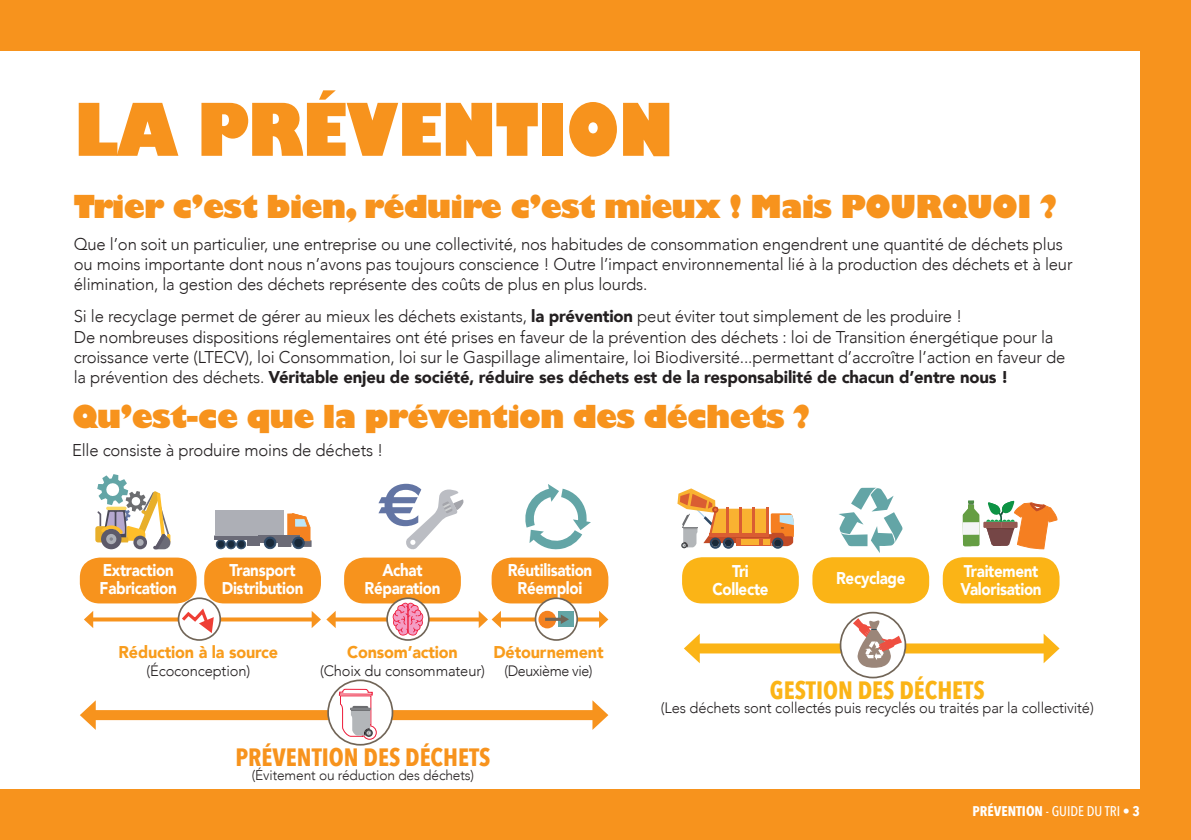
<style>
.page{position:relative;width:1191px;height:840px;background:#fff}
.page>*{position:absolute;margin:0;border:0;box-sizing:border-box;transform-origin:0 0}
.t1{font:700 71.8px "Euro Sans";color:#6375a4}
.t2{font:800 71px "Gill Sans";letter-spacing:-.02em;color:#f7931d;scale:.88 1}
.t3{font:700 61.8px "Euro Sans";color:#6375a4}
.t4{font:700 60.8px "Euro Sans";color:#6375a4}
.t5{font:700 54.6px "Euro Sans";color:#6375a4}
.t6{font:800 31px "Gill Sans";letter-spacing:-.03em;color:#f7931d}
.t7{font:700 25px "Avenir Next Condensed";color:#f7931d}
.t8{font:700 25px "Avenir Next Condensed";color:#fbb416}
.t9{font:300 17px/20.4px "Avenir";letter-spacing:-.01em;color:#231f20}
.t10{font:900 17px/18px "Avenir";letter-spacing:-.02em;color:#fff;text-align:center;scale:.89 1}
.t11{font:900 17px "Avenir";letter-spacing:-.01em;color:#f89c1c;scale:.95 1}
.t12{font:300 15px "Avenir";letter-spacing:-.01em;color:#231f20}
.t13{font:300 15px "Avenir";letter-spacing:-.03em;color:#231f20;scale:.95 1}
.t14{font:300 14px "Avenir";letter-spacing:-.01em;color:#231f20}
.t15{font:700 14px "Avenir Next Condensed";color:#fff}
.s1{font-weight:900}
.s2{font-weight:500}
</style>
<div class="page">
<div style="left:0;top:0;width:1191px;height:839px;background:#f7931d"></div>
<div style="left:0;top:51px;width:1140px;height:737px;background:#fff"></div>
<div style="left:80px;top:557px;width:117px;height:46px;background:#f7931d;border-radius:20px"></div>
<div style="left:204px;top:557px;width:117px;height:46px;background:#f7931d;border-radius:20px"></div>
<div style="left:344px;top:557px;width:117px;height:46px;background:#f7931d;border-radius:20px"></div>
<div style="left:491px;top:557px;width:117px;height:46px;background:#f7931d;border-radius:20px"></div>
<svg style="left:93px;top:617px;width:219px;height:4px"></svg>
<svg style="left:84px;top:611px;width:9px;height:16px"></svg>
<div style="left:90px;top:709px;width:508px;height:10px;background:#f7931d"></div>
<svg style="left:80px;top:700px;width:16px;height:29px"></svg>
<svg style="left:592px;top:700px;width:16px;height:29px"></svg>
<svg style="left:336px;top:617px;width:143px;height:4px"></svg>
<svg style="left:312px;top:611px;width:24px;height:16px"></svg>
<svg style="left:501px;top:617px;width:98px;height:4px"></svg>
<svg style="left:479px;top:611px;width:22px;height:16px"></svg>
<svg style="left:599px;top:611px;width:9px;height:16px"></svg>
<div style="left:682px;top:557px;width:117px;height:46px;background:#fbb416;border-radius:20px"></div>
<div style="left:812px;top:557px;width:117px;height:46px;background:#fbb416;border-radius:20px"></div>
<div style="left:942px;top:557px;width:117px;height:46px;background:#fbb416;border-radius:20px"></div>
<div style="left:694px;top:643px;width:355px;height:10px;background:#fbb416"></div>
<svg style="left:684px;top:633px;width:16px;height:30px"></svg>
<svg style="left:1043px;top:633px;width:16px;height:30px"></svg>
<svg style="left:387px;top:598px;width:42px;height:41px"></svg>
<div style="left:386px;top:597px;width:44px;height:43px;border:2px solid #716557;border-radius:50%"></div>
<svg style="left:95px;top:474px;width:75px;height:75px"></svg>
<svg style="left:106px;top:506px;width:21px;height:4px"></svg>
<svg style="left:133px;top:535px;width:14px;height:14px"></svg>
<svg style="left:137px;top:538px;width:7px;height:7px"></svg>
<svg style="left:406px;top:489px;width:57px;height:60px"></svg>
<svg style="left:525px;top:484px;width:66px;height:66px"></svg>
<svg style="left:216px;top:539px;width:30px;height:10px"></svg>
<svg style="left:214px;top:535px;width:46px;height:4px"></svg>
<div style="left:247px;top:539px;width:13px;height:6px;background:#6b6b77"></div>
<div style="left:216px;top:509px;width:68px;height:26px;background:#adafb6"></div>
<div style="left:258px;top:535px;width:42px;height:8px;background:#6b6b77"></div>
<svg style="left:263px;top:513px;width:48px;height:36px"></svg>
<svg style="left:392px;top:602px;width:31px;height:33px"></svg>
<svg style="left:535px;top:598px;width:42px;height:41px"></svg>
<div style="left:534px;top:597px;width:44px;height:43px;border:2px solid #716557;border-radius:50%"></div>
<svg style="left:538px;top:610px;width:18px;height:18px"></svg>
<div style="left:558px;top:611px;width:16px;height:15px;background:#63a5a6"></div>
<hr style="left:545px;top:617px;width:17px;height:3px;background:#716557">
<svg style="left:561px;top:615px;width:8px;height:8px"></svg>
<svg style="left:178px;top:598px;width:42px;height:41px"></svg>
<div style="left:178px;top:597px;width:43px;height:43px;border:2px solid #716557;border-radius:50%"></div>
<svg style="left:179px;top:605px;width:35px;height:28px"></svg>
<svg style="left:677px;top:488px;width:117px;height:60px"></svg>
<svg style="left:839px;top:487px;width:64px;height:65px"></svg>
<svg style="left:962px;top:500px;width:95px;height:49px"></svg>
<svg style="left:840px;top:612px;width:65px;height:65px"></svg>
<div style="left:839px;top:611px;width:67px;height:67px;border:2px solid #716557;border-radius:50%"></div>
<svg style="left:853px;top:617px;width:49px;height:50px"></svg>
<div style="left:328px;top:680px;width:64px;height:64px;background:#fff;border-radius:50%"></div>
<div style="left:327px;top:679px;width:66px;height:66px;border:2px solid #716557;border-radius:50%"></div>
<div style="left:362px;top:725px;width:14px;height:14px;border:1px solid #ed1b39;border-radius:50%"></div>
<svg style="left:339px;top:688px;width:34px;height:48px"></svg>
<h2 class="t2" style="left:74px;top:85px;width:683px">LA PRÉVENTION</h2>
<h3 class="t6" style="left:74px;top:187px;width:985px">Trier c’est bien, réduire c’est mieux ! Mais POURQUOI ?</h3>
<p class="t9" style="left:74px;top:233px;width:1000px">Que l’on soit un particulier, une entreprise ou une collectivité, nos habitudes de consommation engendrent une quantité de déchets plus ou moins importante dont nous n’avons pas toujours conscience ! Outre l’impact environnemental lié à la production des déchets et à leur élimination, la gestion des déchets représente des coûts de plus en plus lourds.</p>
<p class="t9" style="left:74px;top:306px;width:993px">Si le recyclage permet de gérer au mieux les déchets existants, <span class="s1">la prévention</span> peut éviter tout simplement de les produire !<br>De nombreuses dispositions réglementaires ont été prises en faveur de la prévention des déchets : loi de Transition énergétique pour la croissance verte (LTECV), loi Consommation, loi sur le Gaspillage alimentaire, loi Biodiversité...permettant d’accroître l’action en faveur de la prévention des déchets. <span class="s1">Véritable enjeu de société, réduire ses déchets est de la responsabilité de chacun d’entre nous !</span></p>
<h1 class="t1" style="left:923px;top:122px;width:72px">€<sub>€</sub></h1>
<h3 class="t5" style="left:926px;top:221px;width:42px">€</h3>
<h3 class="t3" style="left:617px;top:333px;width:48px">€</h3>
<h3 class="t6" style="left:72px;top:396px;width:740px">Qu’est-ce que la prévention des déchets ?</h3>
<p class="t9" style="left:72px;top:439px;width:313px">Elle consiste à produire moins de déchets !</p>
<h3 class="t4" style="left:378px;top:468px;width:47px">€</h3>
<p class="t10" style="left:100px;top:560px;width:88px;text-align:left">Extraction<br>Fabrication</p>
<p class="t10" style="left:222px;top:560px;width:93px">Transport<br>Distribution</p>
<p class="t10" style="left:365px;top:560px;width:87px">Achat<br>Réparation</p>
<p class="t10" style="left:507px;top:560px;width:97px">Réutilisation<br>Réemploi</p>
<p class="t11" style="left:119px;top:637px;width:169px">Réduction à la source</p>
<p class="t12" style="left:147px;top:661px;width:105px">(Écoconception)</p>
<p class="t11" style="left:347px;top:637px;width:118px">Consom’action</p>
<p class="t12" style="left:320px;top:661px;width:166px">(Choix du consommateur)</p>
<p class="t11" style="left:493px;top:637px;width:117px">Détournement</p>
<p class="t13" style="left:504px;top:661px;width:94px">(Deuxième vie)</p>
<h3 class="t7" style="left:235px;top:741px;width:256px">PRÉVENTION DES DÉCHETS</h3>
<p class="t14" style="left:252px;top:766px;width:224px">(Évitement ou réduction des déchets)</p>
<p class="t10" style="left:712px;top:561px;width:65px">Tri<br>Collecte</p>
<p class="t10" style="left:836px;top:568px;width:79px">Recyclage</p>
<p class="t10" style="left:960px;top:561px;width:93px;text-align:left">Traitement<br>Valorisation</p>
<h3 class="t8" style="left:770px;top:674px;width:216px">GESTION DES DÉCHETS</h3>
<p class="t12" style="left:661px;top:698px;width:434px">(Les déchets sont collectés puis recyclés ou traités par la collectivité)</p>
<p class="t15" style="left:972px;top:801px;width:169px">PRÉVENTION <span class="s2">- GUIDE DU TRI</span> • 3</p>
</div>
